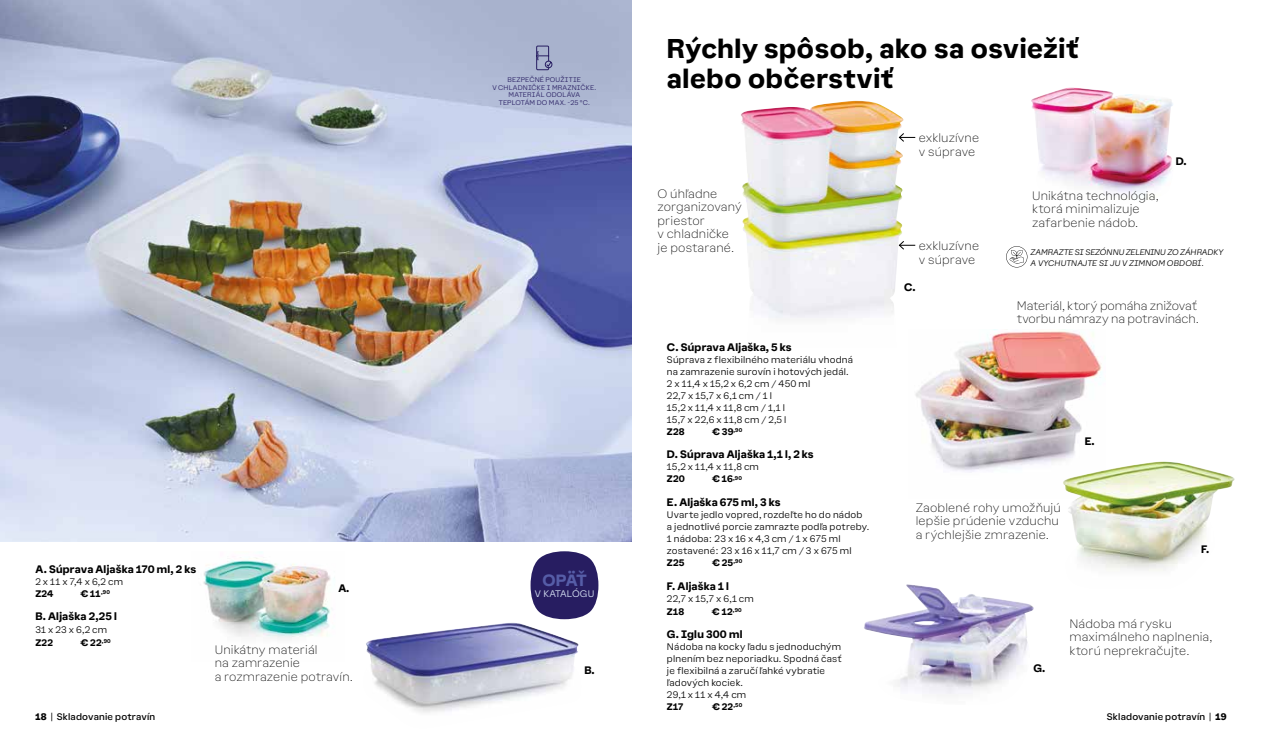
<style>
.page{position:relative;width:1262px;height:745px;background:#fff}
.page>*{position:absolute;margin:0;border:0;box-sizing:border-box;transform-origin:0 0}
.t1{font:700 25px/30px "Earl Sans";letter-spacing:.025em;color:#000}
.t2{font:700 15px "Earl Sans";color:#565da7}
.t3{font:100 11.25px/13.5px "Earl Sans";letter-spacing:.01em;color:#000}
.t4{font:100 11.25px/13.5px "Earl Sans";letter-spacing:-.01em;color:#000}
.t5{font:700 10px "Earl Sans";letter-spacing:.02em;color:#000}
.t6{font:300 8.75px/12px "Earl Sans";letter-spacing:.025em;color:#000}
.t7{font:700 8.75px "Earl Sans";letter-spacing:.025em;color:#000}
.t8{font:8.75px "Earl Sans";letter-spacing:.025em;color:#000}
.t9{font:300 8.75px "Earl Sans";letter-spacing:.025em;color:#d8e3f5}
.t10{font:italic 300 7.5px/10px "Earl Sans";letter-spacing:-.01em;color:#000}
.t11{font:300 6.25px/7.5px "Earl Sans";letter-spacing:.025em;color:#271d61;text-align:center}
.s1{font-weight:900}
</style>
<div class="page">
<img style="left:203px;top:552px;width:128px;height:87px">
<img style="left:741px;top:101px;width:163px;height:218px">
<img style="left:915px;top:329px;width:187px;height:143px">
<img style="left:1062px;top:461px;width:172px;height:110px">
<img style="left:1031px;top:87px;width:142px;height:106px">
<svg style="left:898px;top:132px;width:17px;height:10px"></svg>
<svg style="left:898px;top:240px;width:17px;height:10px"></svg>
<img style="left:366px;top:622px;width:213px;height:91px">
<img style="left:0;top:0;width:631px;height:541px">
<img style="left:864px;top:584px;width:170px;height:110px">
<svg style="left:1006px;top:246px;width:21px;height:21px"></svg>
<svg style="left:536px;top:45px;width:16px;height:25px"></svg>
<svg style="left:530px;top:551px;width:68px;height:67px;background:#473f78"></svg>
<p class="t5" style="left:35px;top:559px;width:162px">A. Súprava Aljaška 170 ml, 2 ks</p>
<p class="t6" style="left:35px;top:574px;width:89px">2 x 11 x 7,4 x 6,2 cm</p>
<p class="t7" style="left:35px;top:585px;width:20px">Z24</p>
<p class="t7" style="left:80px;top:585px;width:31px">€ 11<sup>,90</sup></p>
<p class="t5" style="left:35px;top:607px;width:83px">B. Aljaška 2,25 l</p>
<p class="t6" style="left:35px;top:622px;width:73px">31 x 23 x 6,2 cm</p>
<p class="t7" style="left:35px;top:634px;width:19px">Z22</p>
<p class="t7" style="left:80px;top:634px;width:32px">€ 22<sup>,90</sup></p>
<p class="t5" style="left:338px;top:579px;width:13px">A.</p>
<p class="t3" style="left:215px;top:641px;width:140px">Unikátny materiál<br>na zamrazenie<br>a rozmrazenie potravín.</p>
<p class="t11" style="left:492px;top:76px;width:105px">BEZPEČNÉ POUŽITIE<br>V CHLADNIČKE I MRAZNIČKE.<br>MATERIÁL ODOLÁVA<br>TEPLOTÁM DO MAX. -25 °C.</p>
<h2 class="t2" style="left:542px;top:567px;width:46px">OPÄŤ</h2>
<p class="t9" style="left:535px;top:586px;width:61px">V KATALÓGU</p>
<p class="t5" style="left:584px;top:661px;width:12px">B.</p>
<h1 class="t1" style="left:667px;top:31px;width:413px">Rýchly spôsob, ako sa osviežiť alebo občerstviť</h1>
<p class="t3" style="left:918px;top:130px;width:62px">exkluzívne v súprave</p>
<p class="t5" style="left:1175px;top:152px;width:12px">D.</p>
<p class="t3" style="left:657px;top:186px;width:86px">O úhľadne zorganizovaný priestor<br>v chladničke je postarané.</p>
<p class="t5" style="left:667px;top:338px;width:126px">C. Súprava Aljaška, 5 ks</p>
<p class="t6" style="left:667px;top:353px;width:188px">Súprava z flexibilného materiálu vhodná na zamrazenie surovín i hotových jedál.<br>2 x 11,4 x 15,2 x 6,2 cm / 450 ml<br>22,7 x 15,7 x 6,1 cm / 1 l<br>15,2 x 11,4 x 11,8 cm / 1,1 l<br>15,7 x 22,6 x 11,8 cm / 2,5 l</p>
<p class="t7" style="left:667px;top:424px;width:19px">Z28</p>
<p class="t7" style="left:712px;top:424px;width:32px">€ 39<sup>,90</sup></p>
<p class="t5" style="left:667px;top:445px;width:148px">D. Súprava Aljaška 1,1 l, 2 ks</p>
<p class="t6" style="left:667px;top:460px;width:93px">15,2 x 11,4 x 11,8 cm</p>
<p class="t7" style="left:667px;top:471px;width:19px">Z20</p>
<p class="t7" style="left:712px;top:471px;width:31px">€ 16<sup>,90</sup></p>
<p class="t5" style="left:667px;top:493px;width:115px">E. Aljaška 675 ml, 3 ks</p>
<p class="t6" style="left:667px;top:507px;width:204px">Uvarte jedlo vopred, rozdeľte ho do nádob a jednotlivé porcie zamrazte podľa potreby.<br>1 nádoba: 23 x 16 x 4,3 cm / 1 x 675 ml zostavené: 23 x 16 x 11,7 cm / 3 x 675 ml</p>
<p class="t7" style="left:667px;top:554px;width:19px">Z25</p>
<p class="t7" style="left:712px;top:554px;width:32px">€ 25<sup>,90</sup></p>
<p class="t5" style="left:667px;top:576px;width:63px">F. Aljaška 1 l</p>
<p class="t6" style="left:667px;top:592px;width:88px">22,7 x 15,7 x 6,1 cm</p>
<p class="t7" style="left:667px;top:603px;width:19px">Z18</p>
<p class="t7" style="left:712px;top:603px;width:31px">€ 12<sup>,90</sup></p>
<p class="t5" style="left:667px;top:625px;width:77px">G. Iglu 300 ml</p>
<p class="t6" style="left:667px;top:640px;width:176px">Nádoba na kocky ľadu s jednoduchým plnením bez neporiadku. Spodná časť je flexibilná a zaručí ľahké vybratie ľadových kociek.<br>29,1 x 11 x 4,4 cm</p>
<p class="t7" style="left:667px;top:699px;width:18px">Z17</p>
<p class="t7" style="left:712px;top:699px;width:32px">€ 22<sup>,50</sup></p>
<p class="t3" style="left:918px;top:238px;width:62px">exkluzívne v súprave</p>
<p class="t5" style="left:904px;top:278px;width:13px">C.</p>
<p class="t3" style="left:1032px;top:188px;width:128px">Unikátna technológia, ktorá minimalizuje zafarbenie nádob.</p>
<p class="t10" style="left:1030px;top:247px;width:194px">ZAMRAZTE SI SEZÓNNU ZELENINU ZO ZÁHRADKY<br>A VYCHUTNAJTE SI JU V ZIMNOM OBDOBÍ.</p>
<p class="t4" style="left:1016px;top:298px;width:183px">Materiál, ktorý pomáha znižovať tvorbu námrazy na potravinách.</p>
<p class="t5" style="left:1084px;top:432px;width:11px">E.</p>
<p class="t3" style="left:915px;top:499px;width:147px">Zaoblené rohy umožňujú lepšie prúdenie vzduchu a rýchlejšie zmrazenie.</p>
<p class="t5" style="left:1201px;top:540px;width:10px">F.</p>
<p class="t5" style="left:1033px;top:659px;width:13px">G.</p>
<p class="t3" style="left:1069px;top:615px;width:144px">Nádoba má rysku maximálneho naplnenia, ktorú neprekračujte.</p>
<p class="t8" style="left:35px;top:709px;width:121px"><span class="s1">18</span> | Skladovanie potravín</p>
<p class="t8" style="left:1106px;top:709px;width:121px">Skladovanie potravín | <span class="s1">19</span></p>
</div>
